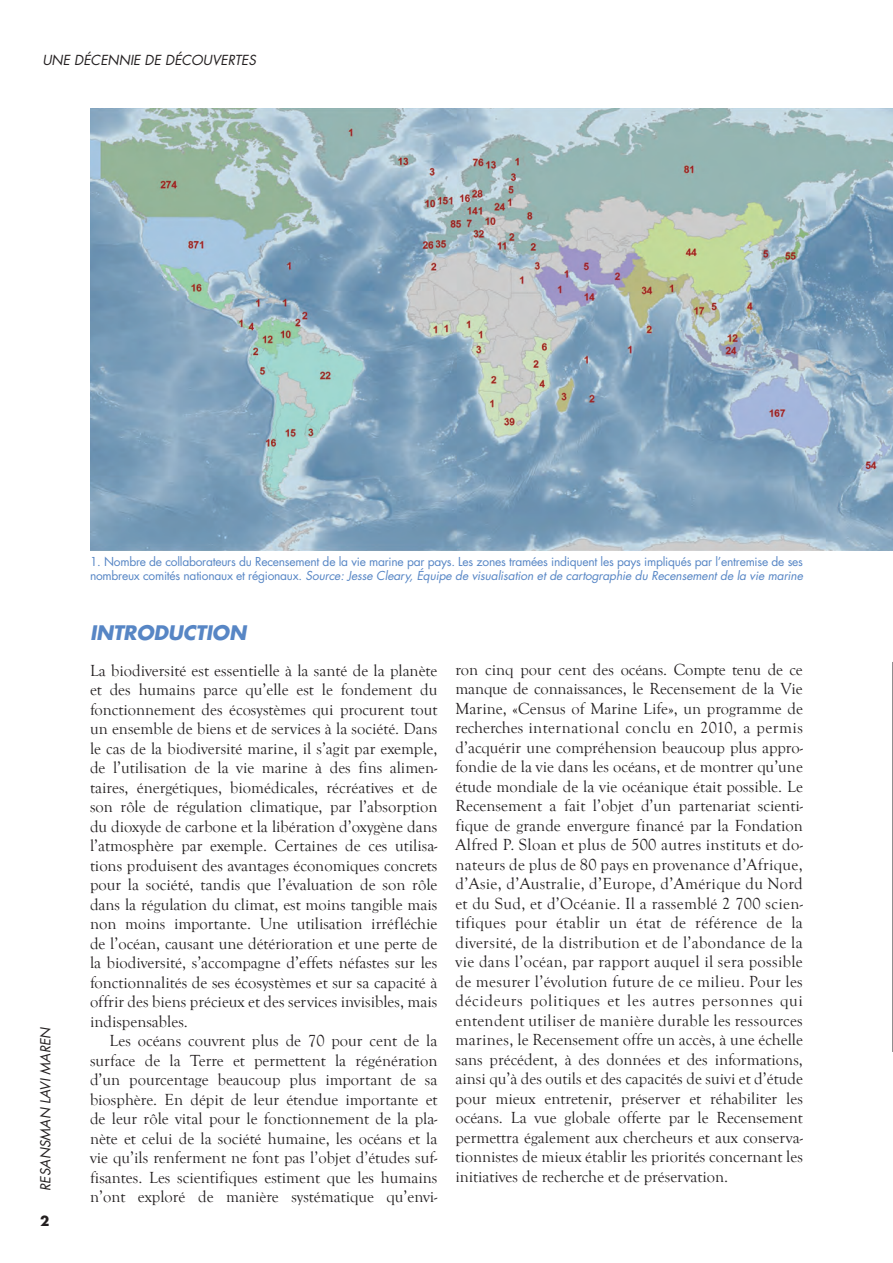
<style>
.page{position:relative;width:893px;height:1263px;background:#fff}
.page>*{position:absolute;margin:0;border:0;box-sizing:border-box;transform-origin:0 0}
.t1{font:italic 700 19.5px "Futura";letter-spacing:-.01em;color:#5786c5}
.t2{font:16.5px/19.5px "Goudy Old Style T";color:#231f20;text-align:justify}
.t3{font:italic 13.5px "Futura";color:#231f20}
.t4{font:700 13.5px "Futura";color:#231f20}
.t5{font:12px/13.5px "Futura";letter-spacing:-.02em;color:#5786c5}
.s1{font-style:italic}
</style>
<div class="page">
<svg style="left:892px;top:662px;width:1px;height:390px"></svg>
<img style="left:90px;top:108px;width:803px;height:442px">
<p class="t3" style="left:42px;top:51px;width:215px">UNE DÉCENNIE DE DÉCOUVERTES</p>
<p class="t3" style="left:37px;top:1191px;width:166px;rotate:-90deg">RESANSMAN LAVI MAREN</p>
<p class="t4" style="left:40px;top:1212px;width:11px">2</p>
<p class="t5" style="left:90px;top:555px;width:714px">1. Nombre de collaborateurs du Recensement de la vie marine par pays. Les zones tramées indiquent les pays impliqués par l’entremise de ses nombreux comités nationaux et régionaux. <span class="s1">Source: Jesse Cleary, Équipe de visualisation et de cartographie du Recensement de la vie marine</span></p>
<p class="t1" style="left:90px;top:619px;width:158px">INTRODUCTION</p>
<p class="t2" style="left:90px;top:661px;width:349px">La biodiversité est essentielle à la santé de la planète et des humains parce qu’elle est le fondement du fonctionnement des écosystèmes qui procurent tout un ensemble de biens et de services à la société. Dans le cas de la biodiversité marine, il s’agit par exemple, de l’utilisation de la vie marine à des fins alimen&shy;taires, énergétiques, biomédicales, récréatives et de son rôle de régulation climatique, par l’absorption du dioxyde de carbone et la libération d’oxygène dans l’atmosphère par exemple. Certaines de ces utilisa&shy;tions produisent des avantages économiques concrets pour la société, tandis que l’évaluation de son rôle dans la régulation du climat, est moins tangible mais non moins importante. Une utilisation irréfléchie de l’océan, causant une détérioration et une perte de la biodiversité, s’accompagne d’effets néfastes sur les fonctionnalités de ses écosystèmes et sur sa capacité à offrir des biens précieux et des services invisibles, mais indispensables.</p>
<p class="t2" style="left:90px;top:1031px;width:349px;text-indent:20px">Les océans couvrent plus de 70 pour cent de la surface de la Terre et permettent la régénération d’un pourcentage beaucoup plus important de sa biosphère. En dépit de leur étendue importante et de leur rôle vital pour le fonctionnement de la pla&shy;nète et celui de la société humaine, les océans et la vie qu’ils renferment ne font pas l’objet d’études suf&shy;fisantes. Les scientifiques estiment que les humains n’ont exploré de manière systématique qu’envi-</p>
<p class="t2" style="left:455px;top:660px;width:349px">ron cinq pour cent des océans. Compte tenu de ce manque de connaissances, le Recensement de la Vie Marine, «Census of Marine Life», un programme de recherches international conclu en 2010, a permis d’acquérir une compréhension beaucoup plus appro&shy;fondie de la vie dans les océans, et de montrer qu’une étude mondiale de la vie océanique était possible. Le Recensement a fait l’objet d’un partenariat scienti&shy;fique de grande envergure financé par la Fondation Alfred P. Sloan et plus de 500 autres instituts et do&shy;nateurs de plus de 80 pays en provenance d’Afrique, d’Asie, d’Australie, d’Europe, d’Amérique du Nord et du Sud, et d’Océanie. Il a rassemblé 2 700 scien&shy;tifiques pour établir un état de référence de la diversité, de la distribution et de l’abondance de la vie dans l’océan, par rapport auquel il sera possible de mesurer l’évolution future de ce milieu. Pour les décideurs politiques et les autres personnes qui entendent utiliser de manière durable les ressources marines, le Recensement offre un accès, à une échelle sans précédent, à des données et des informations, ainsi qu’à des outils et des capacités de suivi et d’étude pour mieux entretenir, préserver et réhabiliter les océans. La vue globale offerte par le Recensement permettra également aux chercheurs et aux conserva&shy;tionnistes de mieux établir les priorités concernant les initiatives de recherche et de préservation.</p>
</div>
